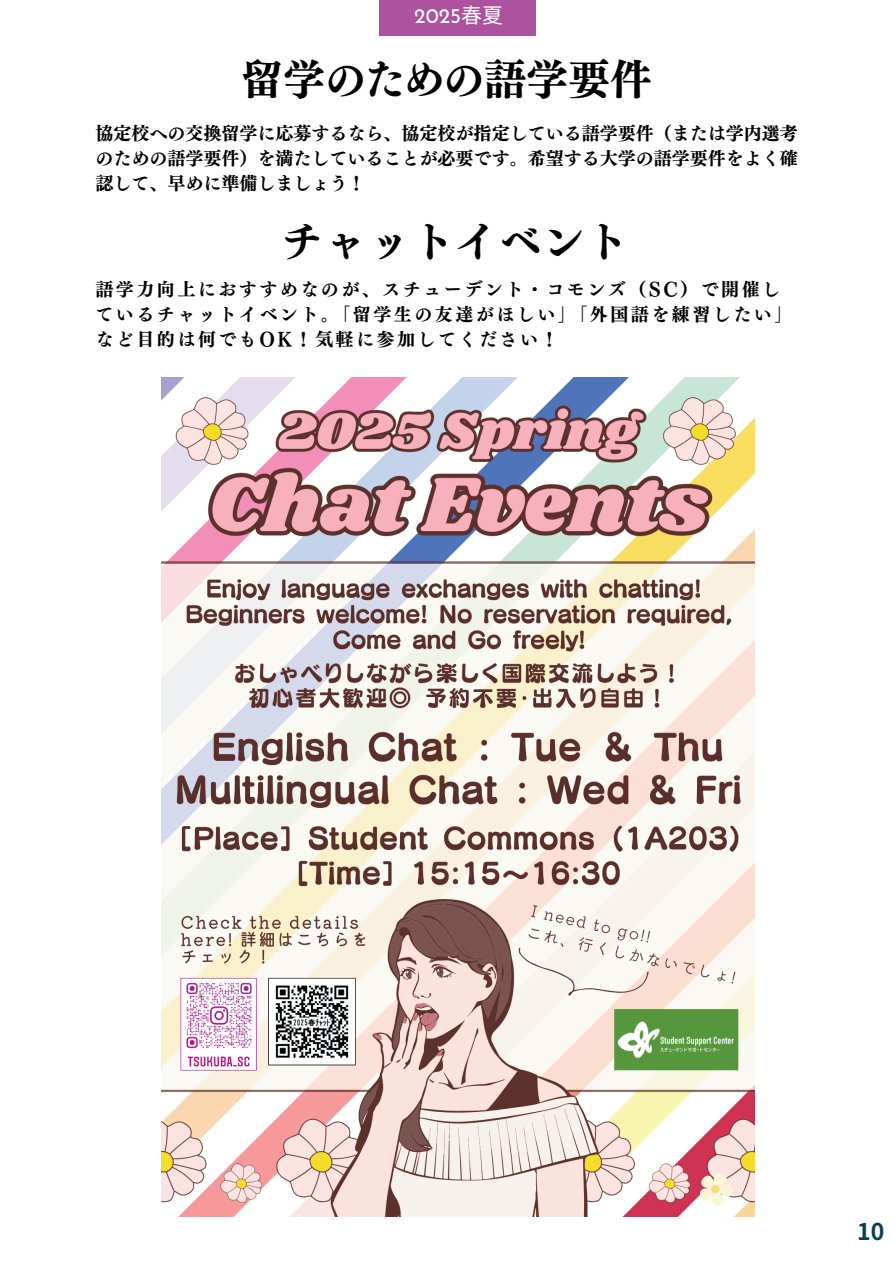
<style>
.page{position:relative;width:894px;height:1264px;background:#fff}
.page>*{position:absolute;margin:0;border:0;box-sizing:border-box;transform-origin:0 0}
.t1{font:42px "TEST UD Mincho B";color:#000}
.t2{font:42px "Canva UD Mincho Pr 6 N B";letter-spacing:.035em;color:#000}
.t3{font:700 23.1px "Noto Sans JP";color:#0a3e53}
.t4{font:21px "Josefin Sans";color:#fff}
.t5{font:18px/24.8px "Canva UD Mincho Pr 6 N B";letter-spacing:.14em;color:#000;text-align:justify}
.s1{font-family:"Noto Sans CJ Ksc"}
</style>
<div class="page">
<div style="left:379px;top:0;width:156px;height:36px;background:#ad529f"></div>
<img style="left:161px;top:378px;width:593px;height:838px">
<svg style="left:690px;top:1164px;width:48px;height:48px"></svg>
<p class="t4" style="left:414px;top:-2px;width:90px">2025<span class="s1">春夏</span></p>
<h1 class="t1" style="left:241px;top:50px;width:412px">留学のための語学要件</h1>
<p class="t5" style="left:95px;top:122px;width:704px">協定校への交換留学に応募するなら、協定校が指定している語学要件（または学内選考のための語学要件）を満たしていることが必要です。希望する大学の語学要件をよく確認して、早めに準備しましょう！</p>
<h1 class="t2" style="left:281px;top:218px;width:348px">チャットイベント</h1>
<p class="t5" style="left:95px;top:278px;width:698px;text-align:left">語学力向上におすすめなのが、スチューデント・コモンズ（SC）で開催しているチャットイベント。「留学生の友達がほしい」「外国語を練習したい」など目的は何でもOK！気軽に参加してください！</p>
<p class="t3" style="left:856px;top:1218px;width:29px">10</p>
</div>
